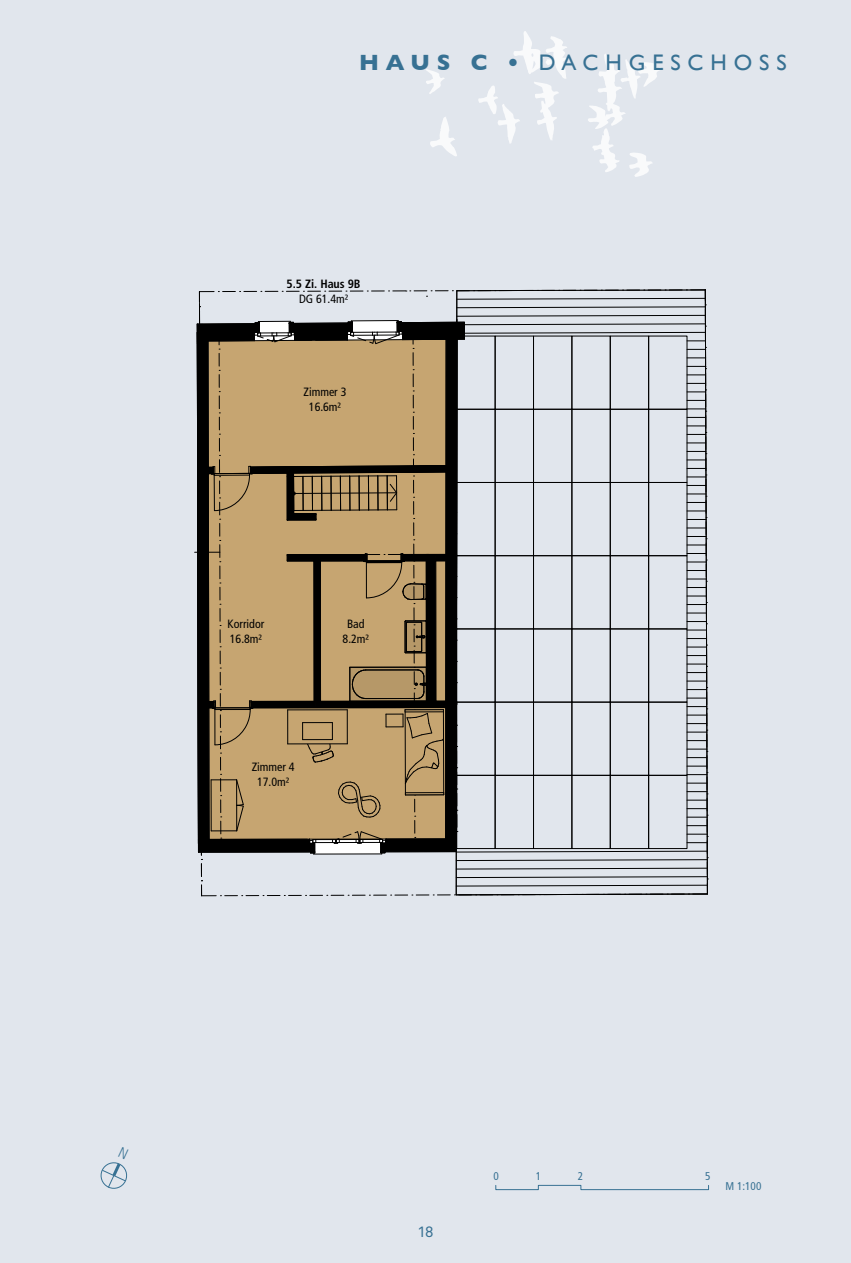
<style>
.page{position:relative;width:851px;height:1263px;background:#fff}
.page>*{position:absolute;margin:0;border:0;box-sizing:border-box;transform-origin:0 0}
.t1{font:22.5px "Gill Sans";letter-spacing:.285em;color:#377193}
.t2{font:15px "Akkurat";color:#377193}
.t3{font:condensed 12px/14.4px "Frutiger";letter-spacing:-.005em;color:#000;text-align:center}
.t4{font:700 condensed 12px "Frutiger";letter-spacing:-.005em;color:#000}
.t5{font:condensed 11.25px "Frutiger";color:#377193}
.s1{font-weight:700}
</style>
<div class="page">
<div style="left:0;top:0;width:850px;height:1263px;background:#e1e6ed"></div>
<svg style="left:194px;top:289px;width:514px;height:607px"></svg>
<svg style="left:426px;top:69px;width:19px;height:25px"></svg>
<svg style="left:430px;top:117px;width:27px;height:39px"></svg>
<svg style="left:588px;top:54px;width:74px;height:123px"></svg>
<svg style="left:478px;top:31px;width:89px;height:113px"></svg>
<svg style="left:495px;top:1184px;width:214px;height:6px"></svg>
<svg style="left:100px;top:1162px;width:28px;height:27px"></svg>
<h1 class="t1" style="left:359px;top:49px;width:290px"><span class="s1">H AUS C •</span> DACHGESCHOSS</h1>
<p class="t4" style="left:286px;top:277px;width:76px">5.5 Zi. Haus 9B</p>
<p class="t3" style="left:299px;top:291px;width:51px">DG 61.4m²</p>
<p class="t3" style="left:303px;top:385px;width:44px">Zimmer 3<br>16.6m²</p>
<p class="t3" style="left:228px;top:617px;width:38px;text-align:left">Korridor<br>16.8m²</p>
<p class="t3" style="left:342px;top:617px;width:28px">Bad<br>8.2m²</p>
<p class="t3" style="left:252px;top:760px;width:44px">Zimmer 4<br>17.0m²</p>
<p class="t2" style="left:417px;top:1222px;width:18px">18</p>
<p class="t5" style="left:493px;top:1169px;width:7px">0</p>
<p class="t5" style="left:535px;top:1169px;width:7px">1</p>
<p class="t5" style="left:578px;top:1169px;width:7px">2</p>
<p class="t5" style="left:705px;top:1169px;width:7px">5</p>
<p class="t5" style="left:725px;top:1179px;width:37px">M 1:100</p>
</div>
